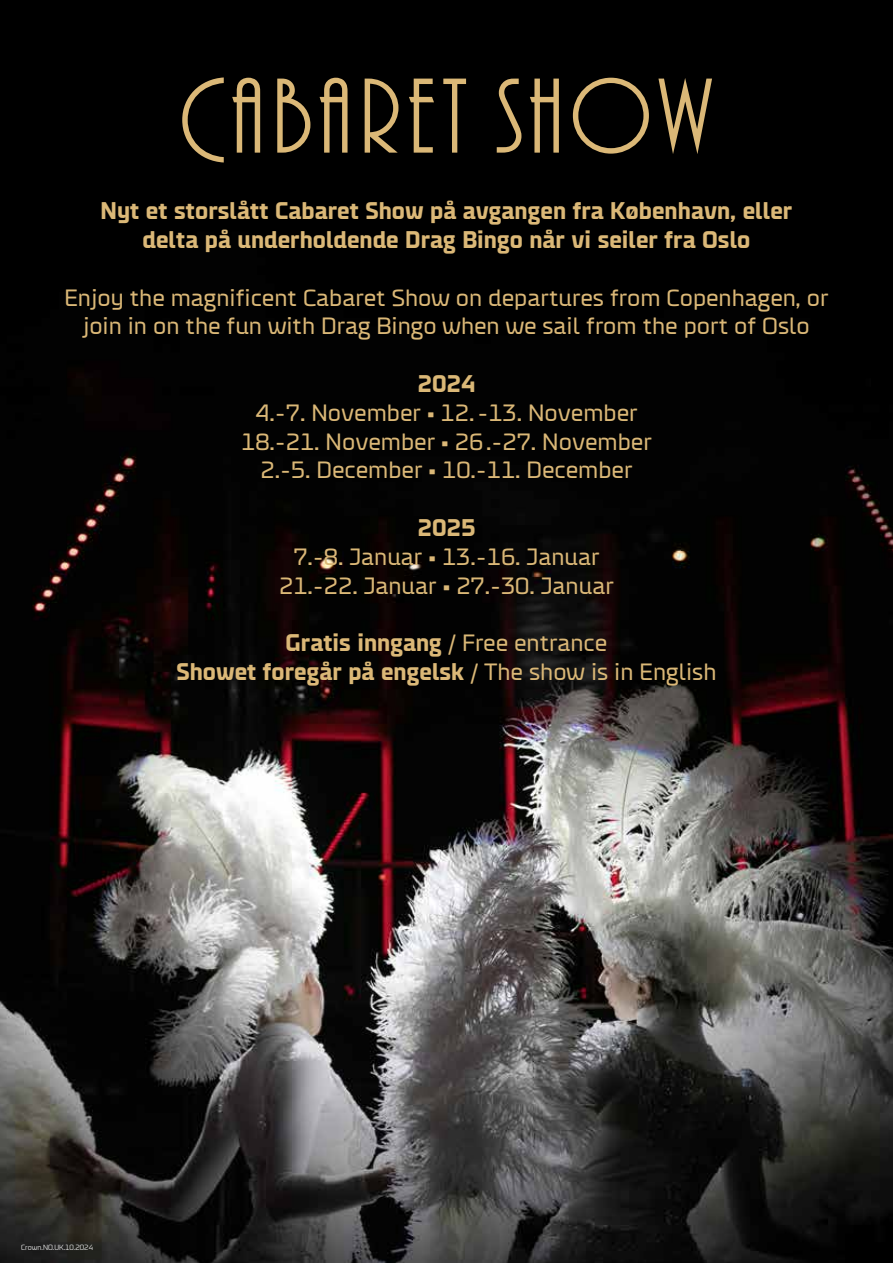
<style>
.page{position:relative;width:893px;height:1263px;background:#fff}
.page>*{position:absolute;margin:0;border:0;box-sizing:border-box;transform-origin:0 0}
.t1{font:111px "Plaza SH";letter-spacing:.06em;color:#dbb877}
.t2{font:24px/28.8px "DFDS";color:#dbb877;text-align:center}
.t3{font:700 24px/28.8px "DFDS";color:#dbb877;text-align:center}
.t4{font:300 7.5px "DFDS";color:#fff}
.s1{font-weight:400}
</style>
<div class="page">
<img style="left:0;top:0;width:893px;height:1263px">
<h1 class="t1" style="left:180px;top:61px;width:534px">CABARET SHOW</h1>
<p class="t3" style="left:101px;top:195px;width:693px">Nyt et storslått Cabaret Show på avgangen fra København, eller delta på underholdende Drag Bingo når vi seiler fra Oslo</p>
<p class="t2" style="left:64px;top:281px;width:766px">Enjoy the magnificent Cabaret Show on departures from Copenhagen, or join in on the fun with Drag Bingo when we sail from the port of Oslo</p>
<p class="t3" style="left:417px;top:367px;width:59px">2024</p>
<p class="t2" style="left:241px;top:396px;width:412px">4.-7. November • 12. -13. November<br>18.-21. November • 26.-27. November<br>2.-5. December • 10.-11. December</p>
<p class="t3" style="left:417px;top:511px;width:59px">2025</p>
<p class="t2" style="left:279px;top:540px;width:336px">7.-8. Januar • 13.-16. Januar<br>21.-22. Januar • 27.-30. Januar</p>
<p class="t3" style="left:176px;top:627px;width:542px">Gratis inngang <span class="s1">/ Free entrance<br></span>Showet foregår på engelsk <span class="s1">/ The show is in English</span></p>
<p class="t4" style="left:21px;top:1242px;width:73px">Crown.NO.UK.10.2024</p>
</div>
